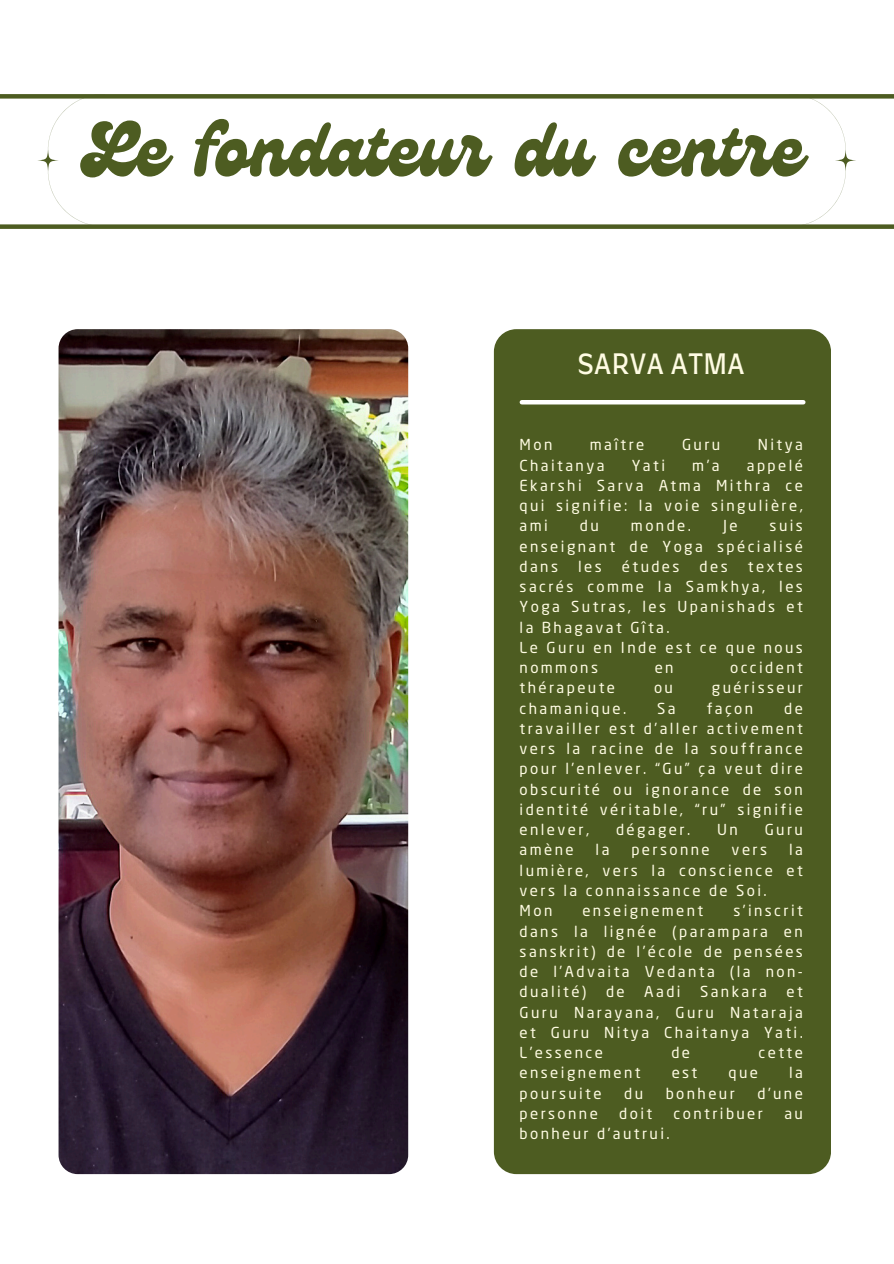
<style>
.page{position:relative;width:894px;height:1264px;background:#fff}
.page>*{position:absolute;margin:0;border:0;box-sizing:border-box;transform-origin:0 0}
.t1{font:75.3px "Genty";color:#4d5c21}
.t2{font:27px "Farro";color:#fffce3}
.t3{font:15px/20.2px "Neo Sans Pro";letter-spacing:.16em;color:#fffce3;text-align:justify}
</style>
<div class="page">
<div style="left:0;top:94px;width:893px;height:5px;background:#4d5c21"></div>
<div style="left:0;top:224px;width:893px;height:5px;background:#4d5c21"></div>
<div style="left:493px;top:329px;width:337px;height:845px;background:#4d5c21;border-radius:23px"></div>
<hr style="left:521px;top:400px;width:282px;height:4px;background:#fff">
<svg style="left:48px;top:94px;width:57px;height:131px"></svg>
<svg style="left:37px;top:150px;width:22px;height:21px"></svg>
<svg style="left:788px;top:94px;width:57px;height:131px"></svg>
<svg style="left:834px;top:150px;width:22px;height:21px"></svg>
<img style="left:58px;top:329px;width:350px;height:845px;border-radius:19px">
<p class="t1" style="left:90px;top:106px;width:714px">Le fondateur du centre</p>
<h1 class="t2" style="left:577px;top:352px;width:169px">SARVA ATMA</h1>
<p class="t3" style="left:519px;top:436px;width:34px">Mon</p>
<p class="t3" style="left:589px;top:436px;width:56px">maître</p>
<p class="t3" style="left:681px;top:436px;width:40px">Guru</p>
<p class="t3" style="left:757px;top:436px;width:47px">Nitya</p>
<p class="t3" style="left:519px;top:456px;width:86px">Chaitanya</p>
<p class="t3" style="left:631px;top:456px;width:35px">Yati</p>
<p class="t3" style="left:692px;top:456px;width:29px">m’a</p>
<p class="t3" style="left:519px;top:456px;width:285px;text-indent:227px">appelé Ekarshi Sarva Atma Mithra ce qui signifie: la voie singulière, ami</p>
<p class="t3" style="left:519px;top:517px;width:285px;text-indent:250px">suis enseignant de Yoga spécialisé dans</p>
<p class="t3" style="left:580px;top:517px;width:20px">du</p>
<p class="t3" style="left:630px;top:517px;width:61px">monde.</p>
<p class="t3" style="left:723px;top:517px;width:16px">Je</p>
<p class="t3" style="left:578px;top:557px;width:25px">les</p>
<p class="t3" style="left:621px;top:557px;width:59px">études</p>
<p class="t3" style="left:699px;top:557px;width:30px">des</p>
<p class="t3" style="left:519px;top:557px;width:285px;text-indent:228px">textes sacrés comme la Samkhya, les Yoga Sutras, les Upanishads et la Bhagavat Gîta.</p>
<p class="t3" style="left:519px;top:638px;width:285px">Le Guru en Inde est ce que nous nommons</p>
<p class="t3" style="left:654px;top:659px;width:20px">en</p>
<p class="t3" style="left:730px;top:659px;width:74px">occident</p>
<p class="t3" style="left:519px;top:679px;width:97px">thérapeute</p>
<p class="t3" style="left:653px;top:679px;width:20px">ou</p>
<p class="t3" style="left:711px;top:679px;width:92px">guérisseur</p>
<p class="t3" style="left:519px;top:699px;width:108px">chamanique.</p>
<p class="t3" style="left:657px;top:699px;width:20px">Sa</p>
<p class="t3" style="left:706px;top:699px;width:48px">façon</p>
<p class="t3" style="left:519px;top:699px;width:285px;text-indent:264px">de travailler est d’aller activement vers la racine de la souffrance pour l’enlever. “Gu” ça veut dire obscurité ou ignorance de son identité véritable, “ru” signifie enlever,</p>
<p class="t3" style="left:616px;top:821px;width:76px">dégager.</p>
<p class="t3" style="left:717px;top:821px;width:22px">Un</p>
<p class="t3" style="left:764px;top:821px;width:40px">Guru</p>
<p class="t3" style="left:519px;top:841px;width:56px">amène</p>
<p class="t3" style="left:595px;top:841px;width:15px">la</p>
<p class="t3" style="left:631px;top:841px;width:80px">personne</p>
<p class="t3" style="left:731px;top:841px;width:37px">vers</p>
<p class="t3" style="left:519px;top:841px;width:285px;text-indent:269px">la lumière, vers la conscience et vers la connaissance de Soi.</p>
<p class="t3" style="left:519px;top:902px;width:34px">Mon</p>
<p class="t3" style="left:582px;top:902px;width:122px">enseignement</p>
<p class="t3" style="left:519px;top:902px;width:285px;text-indent:214px">s’inscrit dans la lignée (parampara en sanskrit) de l’école de pensées de l’Advaita Vedanta (la non&shy;dualité)</p>
<p class="t3" style="left:606px;top:983px;width:20px">de</p>
<p class="t3" style="left:644px;top:983px;width:38px">Aadi</p>
<p class="t3" style="left:700px;top:983px;width:68px">Sankara</p>
<p class="t3" style="left:519px;top:983px;width:285px;text-indent:267px">et Guru Narayana, Guru Nataraja et Guru Nitya Chaitanya Yati.<br>L’essence</p>
<p class="t3" style="left:671px;top:1043px;width:20px">de</p>
<p class="t3" style="left:758px;top:1043px;width:46px">cette</p>
<p class="t3" style="left:519px;top:1064px;width:122px">enseignement</p>
<p class="t3" style="left:671px;top:1064px;width:27px">est</p>
<p class="t3" style="left:728px;top:1064px;width:31px">que</p>
<p class="t3" style="left:788px;top:1064px;width:15px">la</p>
<p class="t3" style="left:519px;top:1084px;width:83px">poursuite</p>
<p class="t3" style="left:624px;top:1084px;width:20px">du</p>
<p class="t3" style="left:665px;top:1084px;width:71px">bonheur</p>
<p class="t3" style="left:757px;top:1084px;width:47px">d’une</p>
<p class="t3" style="left:519px;top:1104px;width:80px">personne</p>
<p class="t3" style="left:619px;top:1104px;width:34px">doit</p>
<p class="t3" style="left:673px;top:1104px;width:91px">contribuer</p>
<p class="t3" style="left:784px;top:1104px;width:20px">au</p>
<p class="t3" style="left:519px;top:1124px;width:151px">bonheur d’autrui.</p>
</div>
